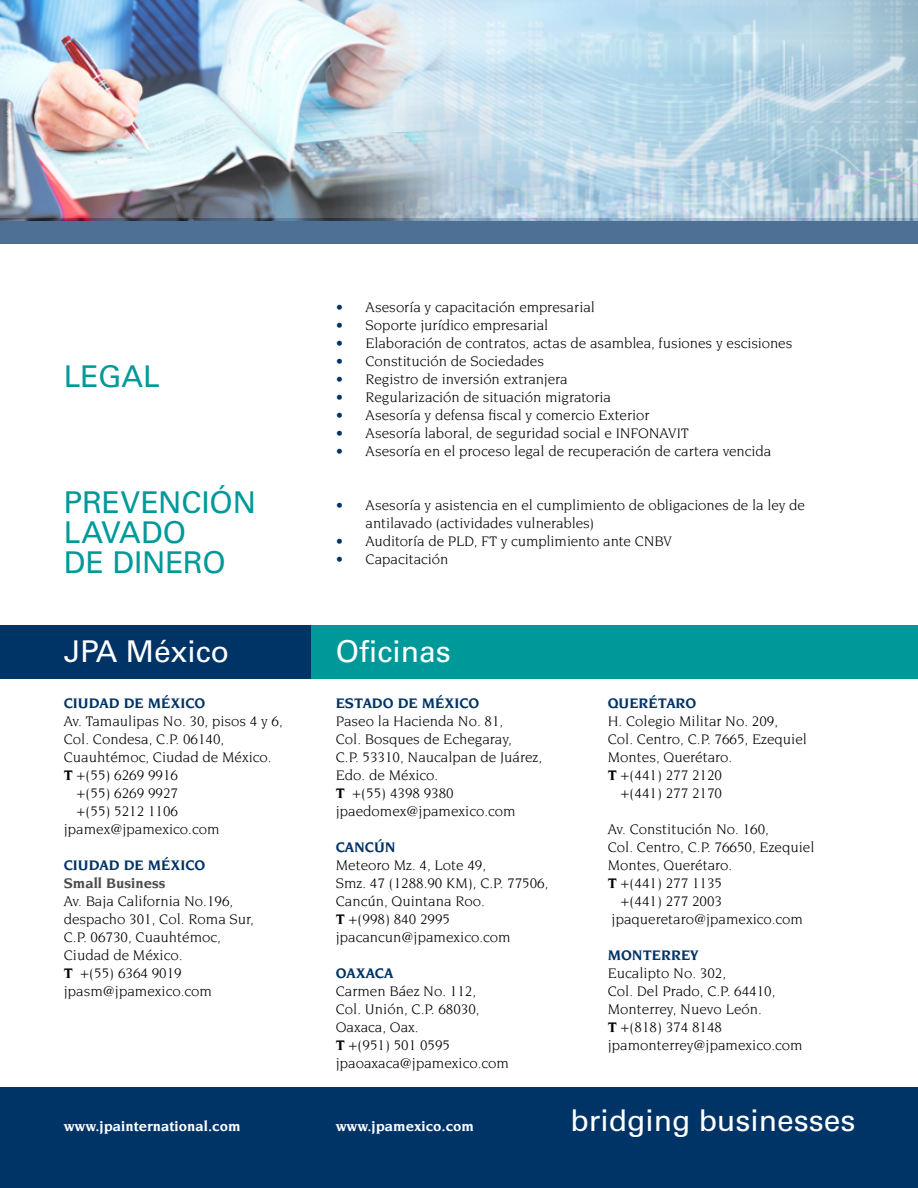
<style>
.page{position:relative;width:918px;height:1188px;background:#fff}
.page>*{position:absolute;margin:0;border:0;box-sizing:border-box;transform-origin:0 0}
.t1{font:30px "Univers LT Std";color:#fff}
.t2{font:30px/30px "Univers LT Std";color:#099}
.t3{font:15px/18px "Novarese Std";color:#000}
.t4{font:700 15px "Novarese Std";color:#036}
.t5{font:700 15px "Novarese Std";color:#fff}
.t6{font:700 15px "Novarese Std";color:#4d4d4d}
.s1{color:#036}
.s2{font-weight:700}
</style>
<div class="page">
<div style="left:0;top:1087px;width:918px;height:101px;background:#036"></div>
<div style="left:0;top:219px;width:918px;height:25px;background:#4d7094"></div>
<img style="left:0;top:0;width:918px;height:220px">
<div style="left:310px;top:625px;width:608px;height:54px;background:#099"></div>
<div style="left:0;top:625px;width:310px;height:54px;background:#036"></div>
<h1 class="t2" style="left:64px;top:362px;width:98px">LEGAL</h1>
<h1 class="t2" style="left:64px;top:487px;width:194px">PREVENCIÓN<br>LAVADO<br>DE DINERO</h1>
<p class="t3" style="left:336px;top:297px;width:261px"><span class="s1">•</span> Asesoría y capacitación empresarial</p>
<p class="t3" style="left:336px;top:315px;width:214px"><span class="s1">•</span> Soporte jurídico empresarial</p>
<p class="t3" style="left:336px;top:333px;width:458px"><span class="s1">•</span> Elaboración de contratos, actas de asamblea, fusiones y escisiones</p>
<p class="t3" style="left:336px;top:351px;width:210px"><span class="s1">•</span> Constitución de Sociedades</p>
<p class="t3" style="left:336px;top:369px;width:234px"><span class="s1">•</span> Registro de inversión extranjera</p>
<p class="t3" style="left:336px;top:387px;width:277px"><span class="s1">•</span> Regularización de situación migratoria</p>
<p class="t3" style="left:336px;top:405px;width:315px"><span class="s1">•</span> Asesoría y defensa fiscal y comercio Exterior</p>
<p class="t3" style="left:336px;top:423px;width:354px"><span class="s1">•</span> Asesoría laboral, de seguridad social e INFONAVIT</p>
<p class="t3" style="left:336px;top:441px;width:437px"><span class="s1">•</span> Asesoría en el proceso legal de recuperación de cartera vencida</p>
<p class="t3" style="left:366px;top:495px;width:441px;text-indent:-30px"><span class="s1">•</span> Asesoría y asistencia en el cumplimiento de obligaciones de la ley de antilavado (actividades vulnerables)</p>
<p class="t3" style="left:336px;top:531px;width:338px"><span class="s1">•</span> Auditoría de PLD, FT y cumplimiento ante CNBV</p>
<p class="t3" style="left:336px;top:549px;width:114px"><span class="s1">•</span> Capacitación</p>
<h1 class="t1" style="left:64px;top:633px;width:167px">JPA México</h1>
<h1 class="t1" style="left:336px;top:633px;width:117px">Oficinas</h1>
<p class="t4" style="left:64px;top:694px;width:143px">CIUDAD DE MÉXICO</p>
<p class="t3" style="left:64px;top:712px;width:221px">Av. Tamaulipas No. 30, pisos 4 y 6,</p>
<p class="t3" style="left:64px;top:730px;width:162px">Col. Condesa, C.P. 06140,</p>
<p class="t3" style="left:64px;top:748px;width:209px">Cuauhtémoc, Ciudad de México.</p>
<p class="t3" style="left:64px;top:766px;width:116px"><span class="s2">T</span> +(55) 6269 9916</p>
<p class="t3" style="left:77px;top:784px;width:103px">+(55) 6269 9927</p>
<p class="t3" style="left:77px;top:802px;width:103px">+(55) 5212 1106</p>
<p class="t3" style="left:64px;top:820px;width:157px">jpamex@jpamexico.com</p>
<p class="t4" style="left:64px;top:856px;width:143px">CIUDAD DE MÉXICO</p>
<p class="t6" style="left:64px;top:874px;width:103px">Small Business</p>
<p class="t3" style="left:64px;top:892px;width:192px">Av. Baja California No.196, despacho 301, Col. Roma Sur,<br>C.P. 06730, Cuauhtémoc,<br>Ciudad de México.<br><span class="s2">T</span> +(55) 6364 9019 jpasm@jpamexico.com</p>
<p class="t4" style="left:336px;top:694px;width:145px">ESTADO DE MÉXICO</p>
<p class="t3" style="left:336px;top:712px;width:208px">Paseo la Hacienda No. 81,<br>Col. Bosques de Echegaray,<br>C.P. 53310, Naucalpan de Juárez,<br>Edo. de México.<br><span class="s2">T</span> +(55) 4398 9380 jpaedomex@jpamexico.com</p>
<p class="t4" style="left:336px;top:838px;width:61px">CANCÚN</p>
<p class="t3" style="left:336px;top:856px;width:214px">Meteoro Mz. 4, Lote 49,<br>Smz. 47 (1288.90 KM), C.P. 77506,<br>Cancún, Quintana Roo.<br><span class="s2">T</span> +(998) 840 2995 jpacancun@jpamexico.com</p>
<p class="t4" style="left:336px;top:964px;width:59px">OAXACA</p>
<p class="t3" style="left:336px;top:982px;width:175px">Carmen Báez No. 112,<br>Col. Unión, C.P. 68030,<br>Oaxaca, Oax.<br><span class="s2">T</span> +(951) 501 0595 jpaoaxaca@jpamexico.com</p>
<p class="t4" style="left:608px;top:694px;width:90px">QUERÉTARO</p>
<p class="t3" style="left:608px;top:712px;width:172px">H. Colegio Militar No. 209,</p>
<p class="t3" style="left:608px;top:730px;width:201px">Col. Centro, C.P. 7665, Ezequiel</p>
<p class="t3" style="left:608px;top:748px;width:126px">Montes, Querétaro.</p>
<p class="t3" style="left:608px;top:766px;width:116px"><span class="s2">T</span> +(441) 277 2120</p>
<p class="t3" style="left:620px;top:784px;width:103px">+(441) 277 2170</p>
<p class="t3" style="left:608px;top:820px;width:163px">Av. Constitución No. 160,</p>
<p class="t3" style="left:608px;top:838px;width:208px">Col. Centro, C.P. 76650, Ezequiel</p>
<p class="t3" style="left:608px;top:856px;width:126px">Montes, Querétaro.</p>
<p class="t3" style="left:608px;top:874px;width:116px"><span class="s2">T</span> +(441) 277 1135</p>
<p class="t3" style="left:620px;top:892px;width:103px">+(441) 277 2003</p>
<p class="t3" style="left:611px;top:910px;width:193px">jpaqueretaro@jpamexico.com</p>
<p class="t4" style="left:608px;top:946px;width:92px">MONTERREY</p>
<p class="t3" style="left:608px;top:964px;width:196px">Eucalipto No. 302,<br>Col. Del Prado, C.P. 64410,<br>Monterrey, Nuevo León.<br><span class="s2">T</span> +(818) 374 8148 jpamonterrey@jpamexico.com</p>
<p class="t5" style="left:64px;top:1118px;width:178px">www.jpainternational.com</p>
<p class="t5" style="left:336px;top:1118px;width:140px">www.jpamexico.com</p>
<h1 class="t1" style="left:571px;top:1103px;width:287px">bridging businesses</h1>
</div>
